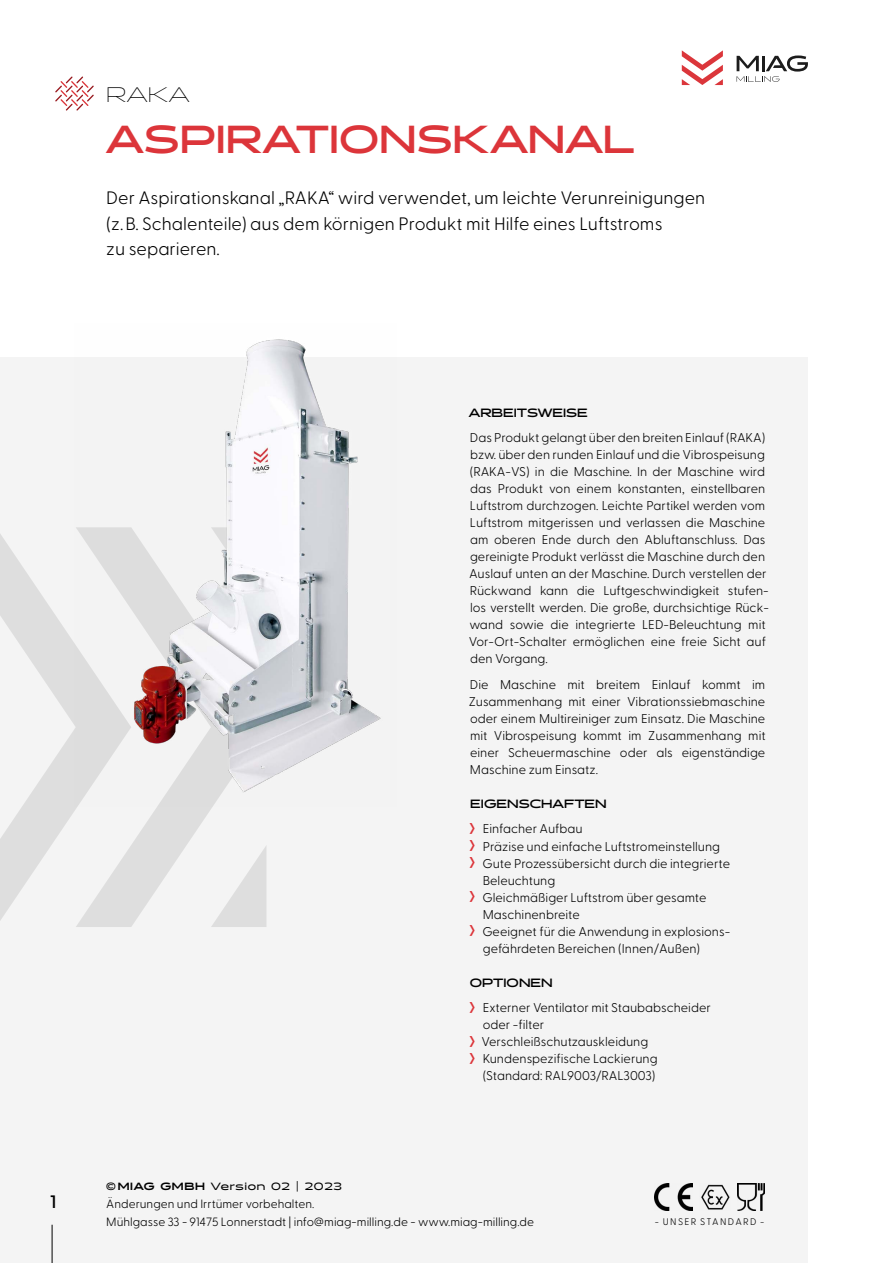
<style>
.page{position:relative;width:893px;height:1263px;background:#fff}
.page>*{position:absolute;margin:0;border:0;box-sizing:border-box;transform-origin:0 0}
.t1{font:700 39px "Halogen";color:#dc353a}
.t2{font:100 21px "Halogen";color:#000}
.t3{font:300 18px/25.5px "Greycliff CF";color:#000}
.t4{font:600 18px "Greycliff CF";color:#000}
.t5{font:300 12.75px/17px "Greycliff CF";color:#000}
.t6{font:300 12px/18px "Greycliff CF";color:#000}
.t7{font:700 12px "Halogen";color:#000}
.t8{font:500 10.5px "Halogen";letter-spacing:.06em;color:#000}
.t9{font:300 9.6px "Greycliff CF";letter-spacing:.13em;color:#000}
.s1{font-family:"Halogen";font-weight:900;font-size:10.8px;color:#dc353a}
.s2{font-weight:900}
</style>
<div class="page">
<div style="left:0;top:357px;width:808px;height:906px;background:#f4f4f4"></div>
<svg style="left:0;top:534px;width:76px;height:387px"></svg>
<svg style="left:76px;top:806px;width:137px;height:121px"></svg>
<svg style="left:211px;top:845px;width:55px;height:82px"></svg>
<svg style="left:55px;top:76px;width:39px;height:35px"></svg>
<img style="left:74px;top:339px;width:307px;height:467px">
<img style="left:655px;top:1183px;width:38px;height:27px">
<img style="left:701px;top:1184px;width:29px;height:26px">
<img style="left:737px;top:1183px;width:27px;height:27px">
<svg style="left:682px;top:50px;width:41px;height:35px"></svg>
<svg style="left:737px;top:55px;width:71px;height:27px"></svg>
<hr style="left:52px;top:1225px;width:1px;height:38px;background:#000">
<h2 class="t2" style="left:106px;top:82px;width:85px">RAKA</h2>
<h1 class="t1" style="left:106px;top:115px;width:531px">ASPIRATIONSKANAL</h1>
<h3 class="t3" style="left:106px;top:184px;width:600px">Der Aspirationskanal „RAKA“ wird verwendet, um leichte Verunreinigungen (z.B. Schalenteile) aus dem körnigen Produkt mit Hilfe eines Luftstroms<br>zu separieren.</h3>
<h3 class="t4" style="left:50px;top:1188px;width:7px">1</h3>
<p class="t7" style="left:469px;top:405px;width:120px">ARBEITSWEISE</p>
<p class="t5" style="left:469px;top:428px;width:302px">Das Produkt gelangt über den breiten Einlauf (RAKA) bzw. über den runden Einlauf und die Vibrospeisung (RAKA-VS) in die Maschine. In der Maschine wird das Produkt von einem konstanten, einstellbaren Luftstrom durchzogen. Leichte Partikel werden vom Luftstrom mitgerissen und verlassen die Maschine am oberen Ende durch den Abluftanschluss. Das gereinigte Produkt verlässt die Maschine durch den Auslauf unten an der Maschine. Durch verstellen der Rückwand kann die Luftgeschwindigkeit stufen&shy;los verstellt werden. Die große, durchsichtige Rück&shy;wand sowie die integrierte LED-Beleuchtung mit Vor-Ort-Schalter ermöglichen eine freie Sicht auf den Vorgang.</p>
<p class="t5" style="left:469px;top:675px;width:298px;text-align:justify">Die Maschine mit breitem Einlauf kommt im Zusammenhang mit einer Vibrationssiebmaschine oder einem Multireiniger zum Einsatz. Die Maschine mit Vibrospeisung kommt im Zusammenhang mit einer Scheuermaschine oder als eigenständige Maschine zum Einsatz.</p>
<p class="t7" style="left:470px;top:796px;width:138px">EIGENSCHAFTEN</p>
<p class="t5" style="left:469px;top:819px;width:115px"><span class="s1">〉</span> Einfacher Aufbau</p>
<p class="t5" style="left:469px;top:836px;width:253px"><span class="s1">〉</span> Präzise und einfache Luftstromeinstellung</p>
<p class="t5" style="left:469px;top:853px;width:263px"><span class="s1">〉</span> Gute Prozessübersicht durch die integrierte</p>
<p class="t5" style="left:483px;top:870px;width:74px">Beleuchtung</p>
<p class="t5" style="left:469px;top:887px;width:239px"><span class="s1">〉</span> Gleichmäßiger Luftstrom über gesamte</p>
<p class="t5" style="left:483px;top:904px;width:99px">Maschinenbreite</p>
<p class="t5" style="left:469px;top:921px;width:261px"><span class="s1">〉</span> Geeignet für die Anwendung in explosions-</p>
<p class="t5" style="left:483px;top:938px;width:219px">gefährdeten Bereichen (Innen/Außen)</p>
<p class="t7" style="left:470px;top:975px;width:84px">OPTIONEN</p>
<p class="t5" style="left:469px;top:998px;width:243px"><span class="s1">〉</span> Externer Ventilator mit Staubabscheider</p>
<p class="t5" style="left:483px;top:1015px;width:63px">oder -filter</p>
<p class="t5" style="left:469px;top:1032px;width:181px"><span class="s1">〉</span> Verschleißschutzauskleidung</p>
<p class="t5" style="left:469px;top:1049px;width:190px"><span class="s1">〉</span> Kundenspezifische Lackierung</p>
<p class="t5" style="left:483px;top:1066px;width:174px">(Standard: RAL9003/RAL3003)</p>
<p class="t8" style="left:106px;top:1179px;width:237px"><span class="s2">©MIAG GMBH</span> Version 02 | 2023</p>
<p class="t6" style="left:106px;top:1193px;width:429px">Änderungen und Irrtümer vorbehalten.<br>Mühlgasse 33 - 91475 Lonnerstadt | info@miag-milling.de - www.miag-milling.de</p>
<p class="t9" style="left:655px;top:1214px;width:111px">- UNSER STANDARD -</p>
</div>
